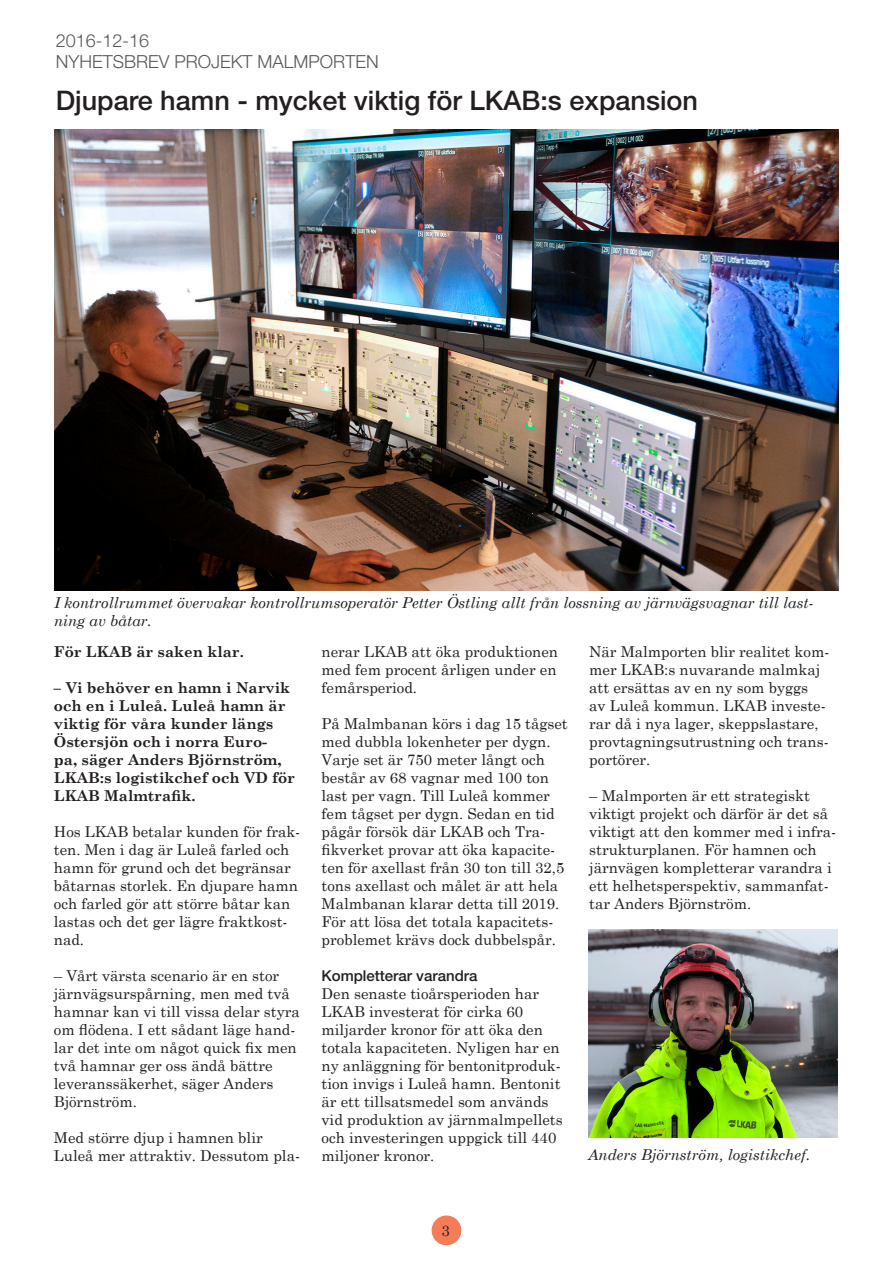
<style>
.page{position:relative;width:893px;height:1263px;background:#fff}
.page>*{position:absolute;margin:0;border:0;box-sizing:border-box;transform-origin:0 0}
.t1{font:500 27px "Helvetica Neue LT Std";color:#231f20}
.t2{font:300 18px/21.6px "Helvetica Neue LT Std";color:#57585a}
.t3{font:15px/18px "Century Schoolbook";color:#231f20}
.t4{font:700 15px/18px "Century Schoolbook";color:#231f20}
.t5{font:italic 15px/18px "Century Schoolbook";color:#231f20}
.s1{font-family:"Helvetica Neue LT Std";font-weight:500}
</style>
<div class="page">
<img style="left:54px;top:130px;width:785px;height:460px">
<img style="left:588px;top:930px;width:250px;height:207px">
<div style="left:432px;top:1215px;width:29px;height:30px;background:#f47c56;border-radius:50%"></div>
<p class="t2" style="left:56px;top:29px;width:324px">2016-12-16<br>NYHETSBREV PROJEKT MALMPORTEN</p>
<p class="t1" style="left:56px;top:84px;width:644px">Djupare hamn - mycket viktig för LKAB:s expansion</p>
<p class="t5" style="left:54px;top:592px;width:761px">I kontrollrummet övervakar kontrollrumsoperatör Petter Östling allt från lossning av järnvägsvagnar till last&shy;ning av båtar.</p>
<p class="t4" style="left:54px;top:641px;width:192px">För LKAB är saken klar.</p>
<p class="t4" style="left:54px;top:677px;width:243px">– Vi behöver en hamn i Narvik och en i Luleå. Luleå hamn är viktig för våra kunder längs<br>Östersjön och i norra Euro-<br>pa, säger Anders Björnström,<br>LKAB:s logistikchef och VD för<br>LKAB Malmtrafik.</p>
<p class="t3" style="left:54px;top:821px;width:248px">Hos LKAB betalar kunden för frak&shy;ten. Men i dag är Luleå farled och hamn för grund och det begränsar båtarnas storlek. En djupare hamn</p>
<p class="t3" style="left:54px;top:893px;width:238px">och farled gör att större båtar kan lastas och det ger lägre fraktkost&shy;nad.</p>
<p class="t3" style="left:54px;top:965px;width:247px">– Vårt värsta scenario är en stor järnvägsurspårning, men med två hamnar kan vi till vissa delar styra om flödena. I ett sådant läge hand&shy;lar det inte om något quick fix men två hamnar ger oss ändå bättre leveranssäkerhet, säger Anders<br>Björnström.</p>
<p class="t3" style="left:54px;top:1127px;width:248px">Med större djup i hamnen blir<br>Luleå mer attraktiv. Dessutom pla-</p>
<p class="t3" style="left:322px;top:641px;width:238px;text-align:justify">nerar LKAB att öka produktionen med fem procent årligen under en femårsperiod.</p>
<p class="t3" style="left:322px;top:713px;width:248px">På Malmbanan körs i dag 15 tågset med dubbla lokenheter per dygn.<br>Varje set är 750 meter långt och består av 68 vagnar med 100 ton last per vagn. Till Luleå kommer fem tågset per dygn. Sedan en tid pågår försök där LKAB och Tra&shy;fikverket provar att öka kapacite&shy;ten för axellast från 30 ton till 32,5 tons axellast och målet är att hela<br>Malmbanan klarar detta till 2019.<br>För att lösa det totala kapacitets&shy;problemet krävs dock dubbelspår.</p>
<p class="t3" style="left:322px;top:965px;width:243px"><span class="s1">Kompletterar varandra<br></span>Den senaste tioårsperioden har<br>LKAB investerat för cirka 60 miljarder kronor för att öka den totala kapaciteten. Nyligen har en ny anläggning för bentonitproduk&shy;tion invigs i Luleå hamn. Bentonit är ett tillsatsmedel som används vid produktion av järnmalmpellets och investeringen uppgick till 440 miljoner kronor.</p>
<p class="t3" style="left:589px;top:641px;width:242px">När Malmporten blir realitet kom&shy;mer LKAB:s nuvarande malmkaj att ersättas av en ny som byggs<br>av Luleå kommun. LKAB investe&shy;rar då i nya lager, skeppslastare, provtagningsutrustning och trans&shy;portörer.</p>
<p class="t3" style="left:589px;top:785px;width:248px">– Malmporten är ett strategiskt viktigt projekt och därför är det så viktigt att den kommer med i infra&shy;strukturplanen. För hamnen och järnvägen kompletterar varandra i ett helhetsperspektiv, sammanfat&shy;tar Anders Björnström.</p>
<p class="t5" style="left:588px;top:1145px;width:224px">Anders Björnström, logistikchef.</p>
<p class="t3" style="left:442px;top:1220px;width:10px">3</p>
</div>
